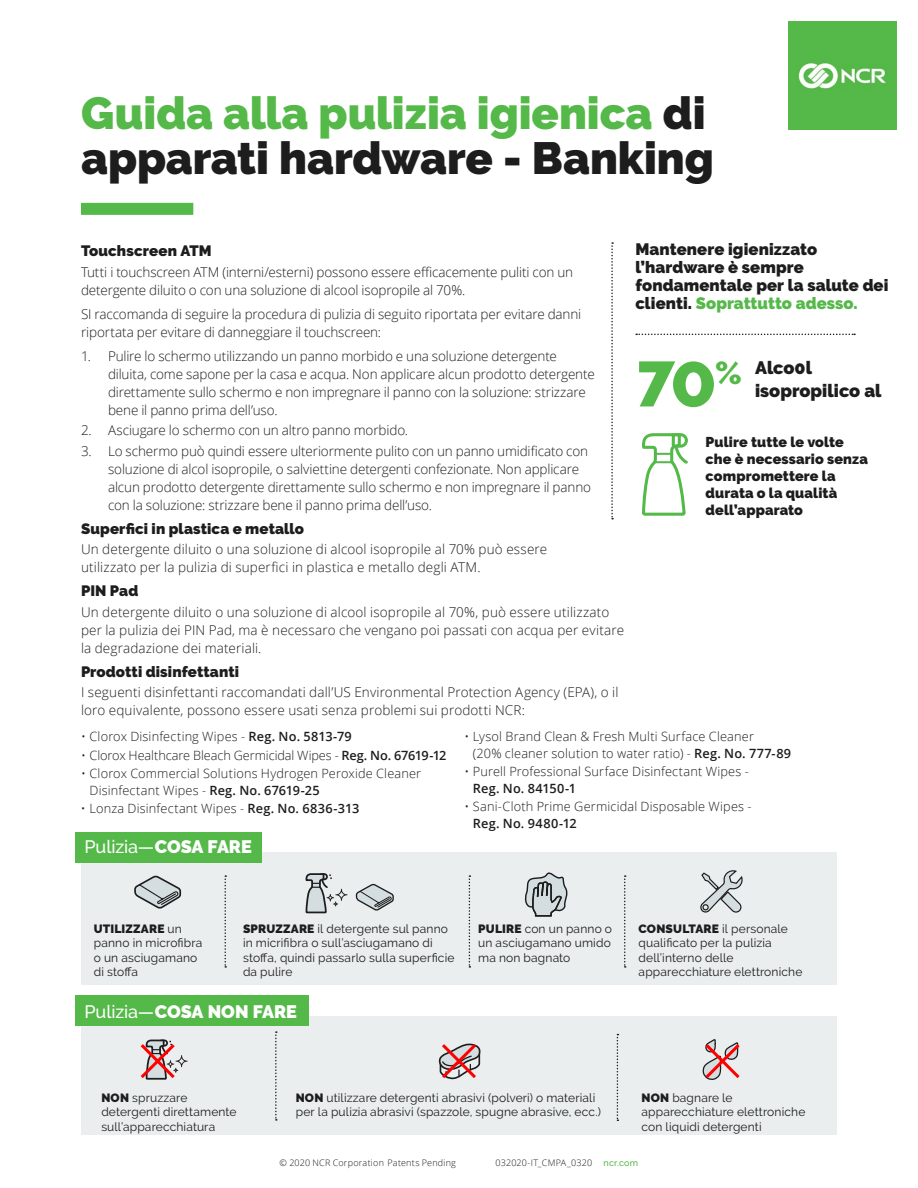
<style>
.page{position:relative;width:918px;height:1188px;background:#fff}
.page>*{position:absolute;margin:0;border:0;box-sizing:border-box;transform-origin:0 0}
.t1{font:900 45px/45px "Raleway";color:#1d1d1d}
.t2{font:900 18px/22.5px "Raleway";color:#1d1d1d}
.t3{font:900 18px "Raleway";letter-spacing:-.005em;color:#fff}
.t4{font:500 18px "Raleway";letter-spacing:-.01em;color:#fff}
.t5{font:900 16.5px/18px "Raleway";letter-spacing:.005em;color:#1d1d1d}
.t6{font:900 15px "Raleway";letter-spacing:.01em;color:#1d1d1d}
.t7{font:900 14.25px/17.1px "Raleway";letter-spacing:.01em;color:#1d1d1d}
.t8{font:300 13.5px/18px "Open Sans";letter-spacing:-.005em;color:#1d1d1d}
.t9{font:300 12.75px/16.5px "Open Sans";letter-spacing:.01em;color:#1d1d1d}
.t10{font:600 12.75px "Open Sans";letter-spacing:.015em;color:#1d1d1d}
.t11{font:12px/14.4px "Raleway";letter-spacing:.015em;color:#1d1d1d}
.t12{font:300 9px "Open Sans";letter-spacing:.025em;color:#1d1d1d}
.t13{font:500 9px "Raleway";letter-spacing:.02em;color:#54b948}
.s1{color:#54b948}
.s2{font-size:63.6px;color:#54b948}
.s3{font-size:31.5px;color:#54b948}
.s4{font-weight:600}
.s5{font-weight:900}
.s6{font-weight:500}
</style>
<div class="page">
<img style="left:788px;top:22px;width:108px;height:108px">
<div style="left:81px;top:203px;width:112px;height:12px;background:#54b948"></div>
<svg style="left:611px;top:242px;width:2px;height:277px"></svg>
<svg style="left:636px;top:334px;width:219px;height:1px"></svg>
<svg style="left:642px;top:433px;width:46px;height:83px"></svg>
<div style="left:81px;top:852px;width:756px;height:133px;background:#eaeeef"></div>
<div style="left:81px;top:1016px;width:756px;height:119px;background:#eaeeef"></div>
<svg style="left:224px;top:875px;width:2px;height:93px"></svg>
<svg style="left:469px;top:875px;width:1px;height:93px"></svg>
<svg style="left:624px;top:875px;width:2px;height:93px"></svg>
<svg style="left:617px;top:1034px;width:1px;height:87px"></svg>
<svg style="left:275px;top:1031px;width:2px;height:90px"></svg>
<svg style="left:134px;top:875px;width:48px;height:34px"></svg>
<svg style="left:305px;top:873px;width:43px;height:123px"></svg>
<svg style="left:355px;top:883px;width:39px;height:28px"></svg>
<svg style="left:700px;top:870px;width:43px;height:43px"></svg>
<svg style="left:140px;top:1039px;width:48px;height:41px"></svg>
<svg style="left:702px;top:1039px;width:38px;height:41px"></svg>
<svg style="left:438px;top:1043px;width:43px;height:37px"></svg>
<svg style="left:524px;top:872px;width:44px;height:45px"></svg>
<div style="left:76px;top:832px;width:186px;height:31px;background:#54b948"></div>
<div style="left:76px;top:996px;width:233px;height:30px;background:#54b948"></div>
<h1 class="t1" style="left:81px;top:91px;width:634px"><span class="s1">Guida alla pulizia igienica</span> di apparati hardware - Banking</h1>
<p class="t6" style="left:81px;top:242px;width:132px">Touchscreen ATM</p>
<p class="t8" style="left:81px;top:262px;width:494px">Tutti i touchscreen ATM (interni/esterni) possono essere efficacemente puliti con un detergente diluito o con una soluzione di alcool isopropile al 70%.</p>
<p class="t8" style="left:81px;top:305px;width:502px">SI raccomanda di seguire la procedura di pulizia di seguito riportata per evitare danni riportata per evitare di danneggiare il touchscreen:</p>
<p class="t8" style="left:108px;top:347px;width:488px;text-indent:-27px">1. Pulire lo schermo utilizzando un panno morbido e una soluzione detergente diluita, come sapone per la casa e acqua. Non applicare alcun prodotto detergente direttamente sullo schermo e non impregnare il panno con la soluzione: strizzare bene il panno prima dell’uso.</p>
<p class="t8" style="left:81px;top:421px;width:329px">2. Asciugare lo schermo con un altro panno morbido.</p>
<p class="t8" style="left:108px;top:441px;width:485px;text-indent:-27px">3. Lo schermo può quindi essere ulteriormente pulito con un panno umidificato con soluzione di alcol isopropile, o salviettine detergenti confezionate. Non applicare alcun prodotto detergente direttamente sullo schermo e non impregnare il panno con la soluzione: strizzare bene il panno prima dell’uso.</p>
<p class="t6" style="left:81px;top:520px;width:225px">Superfici in plastica e metallo</p>
<p class="t8" style="left:81px;top:540px;width:468px">Un detergente diluito o una soluzione di alcool isopropile al 70% può essere utilizzato per la pulizia di superfici in plastica e metallo degli ATM.</p>
<p class="t6" style="left:81px;top:582px;width:59px">PIN Pad</p>
<p class="t8" style="left:81px;top:602px;width:545px">Un detergente diluito o una soluzione di alcool isopropile al 70%, può essere utilizzato per la pulizia dei PIN Pad, ma è necessaro che vengano poi passati con acqua per evitare la degradazione dei materiali.</p>
<p class="t6" style="left:81px;top:663px;width:160px">Prodotti disinfettanti</p>
<p class="t8" style="left:81px;top:683px;width:539px">I seguenti disinfettanti raccomandati dall’US Environmental Protection Agency (EPA), o il loro equivalente, possono essere usati senza problemi sui prodotti NCR:</p>
<p class="t5" style="left:635px;top:240px;width:255px">Mantenere igienizzato l’hardware è sempre fondamentale per la salute dei clienti. <span class="s1">Soprattutto adesso.</span></p>
<h2 class="t2" style="left:755px;top:357px;width:128px;text-indent:-118px"><span class="s2">70</span><span class="s3">%</span> Alco0l isopropilico al</h2>
<p class="t7" style="left:706px;top:433px;width:164px">Pulire tutte le volte che è necessario senza compromettere la durata o la qualità dell’apparato</p>
<p class="t9" style="left:81px;top:728px;width:272px">• Clorox Disinfecting Wipes - <span class="s4">Reg. No. 5813-79</span></p>
<p class="t9" style="left:81px;top:747px;width:367px">• Clorox Healthcare Bleach Germicidal Wipes - <span class="s4">Reg. No. 67619-12</span></p>
<p class="t9" style="left:90px;top:765px;width:333px;text-indent:-9px">• Clorox Commercial Solutions Hydrogen Peroxide Cleaner<br>Disinfectant Wipes - <span class="s4">Reg. No. 67619-25</span></p>
<p class="t9" style="left:81px;top:800px;width:280px">• Lonza Disinfectant Wipes - <span class="s4">Reg. No. 6836-313</span></p>
<h2 class="t4" style="left:85px;top:836px;width:169px">Pulizia—<span class="s5">COSA FARE</span></h2>
<p class="t9" style="left:473px;top:728px;width:320px;text-indent:-9px">• Lysol Brand Clean &amp; Fresh Multi Surface Cleaner<br>(20% cleaner solution to water ratio) - <span class="s4">Reg. No. 777-89</span></p>
<p class="t9" style="left:464px;top:763px;width:286px">• Purell Professional Surface Disinfectant Wipes -</p>
<p class="t10" style="left:473px;top:779px;width:105px">Reg. No. 84150-1</p>
<p class="t9" style="left:464px;top:798px;width:289px">• Sani-Cloth Prime Germicidal Disposable Wipes -</p>
<p class="t10" style="left:473px;top:814px;width:105px">Reg. No. 9480-12</p>
<p class="t11" style="left:94px;top:922px;width:110px"><span class="s5">UTILIZZARE</span> un panno in microfibra o un asciugamano di stoffa</p>
<p class="t11" style="left:639px;top:922px;width:165px"><span class="s5">CONSULTARE</span> il personale qualificato per la pulizia dell’interno delle apparecchiature elettroniche</p>
<p class="t11" style="left:243px;top:922px;width:213px"><span class="s5">SPRUZZARE</span> il detergente sul panno in micrifibra o sull’asciugamano di stoffa, quindi passarlo sulla superficie da pulire</p>
<p class="t11" style="left:478px;top:922px;width:135px;text-align:justify"><span class="s5">PULIRE</span> con un panno o un asciugamano umido ma non bagnato</p>
<h2 class="t3" style="left:85px;top:1001px;width:214px"><span class="s6">Pulizia—</span>COSA NON FARE</h2>
<p class="t11" style="left:296px;top:1090px;width:307px"><span class="s5">NON</span> utilizzare detergenti abrasivi (polveri) o materiali per la pulizia abrasivi (spazzole, spugne abrasive, ecc.)</p>
<p class="t11" style="left:101px;top:1090px;width:137px"><span class="s5">NON</span> spruzzare detergenti direttamente sull’apparecchiatura</p>
<p class="t11" style="left:642px;top:1090px;width:165px"><span class="s5">NON</span> bagnare le apparecchiature elettroniche con liquidi detergenti</p>
<p class="t12" style="left:280px;top:1157px;width:178px">© 2020 NCR Corporation Patents Pending</p>
<p class="t12" style="left:496px;top:1157px;width:98px">032020-IT_CMPA_0320</p>
<p class="t13" style="left:604px;top:1158px;width:36px">ncr.com</p>
</div>
